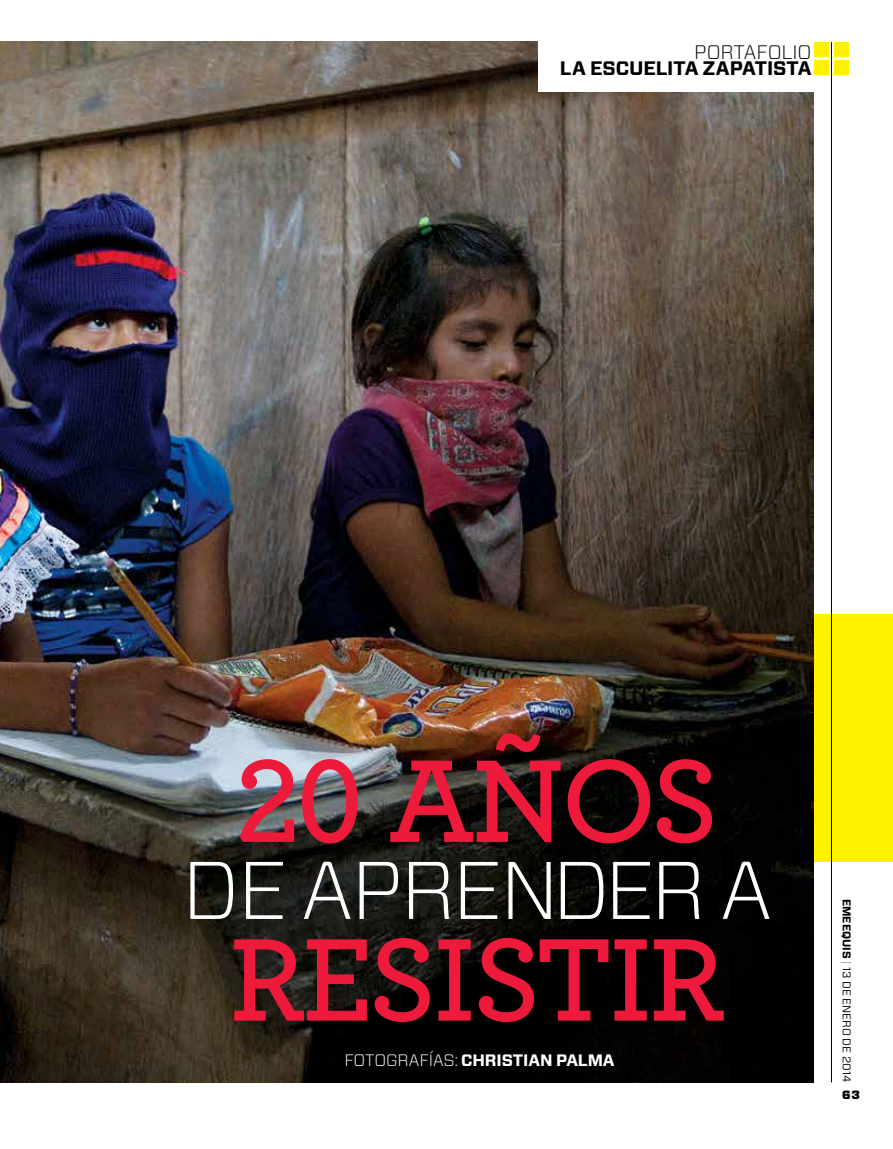
<style>
.page{position:relative;width:893px;height:1149px;background:#fff}
.page>*{position:absolute;margin:0;border:0;box-sizing:border-box;transform-origin:0 0}
.t1{font:600 123.45px "Archer";letter-spacing:-.03em;color:#ed1a3b}
.t2{font:300 81.3px "Forza";letter-spacing:-.04em;color:#fff}
.t3{font:700 19.5px "Forza";letter-spacing:-.005em;color:#000}
.t4{font:300 19.5px "Forza";letter-spacing:.005em;color:#000}
.t5{font:700 16.5px "Forza";letter-spacing:-.005em;color:#fff}
.t6{font:900 12px "Forza";color:#000}
.t7{font:11.25px "Forza";color:#000}
.s1{font-weight:300}
.s2{font-weight:700}
.s3{font-weight:100}
</style>
<div class="page">
<div style="left:0;top:613px;width:893px;height:248px;background:#fff200"></div>
<img style="left:0;top:41px;width:813px;height:1040px">
<div style="left:538px;top:37px;width:277px;height:55px;background:#fff"></div>
<hr style="left:831px;top:42px;width:1px;height:1040px;background:#000">
<div style="left:815px;top:42px;width:14px;height:15px;background:#fff200"></div>
<div style="left:834px;top:42px;width:14px;height:15px;background:#fff200"></div>
<div style="left:815px;top:60px;width:14px;height:15px;background:#fff200"></div>
<div style="left:834px;top:60px;width:14px;height:15px;background:#fff200"></div>
<p class="t4" style="left:694px;top:38px;width:119px">PORTAFOLIO</p>
<p class="t3" style="left:560px;top:55px;width:253px">LA ESCUELITA ZAPATISTA</p>
<h1 class="t1" style="left:235px;top:708px;width:485px">20 AÑOS</h1>
<h2 class="t2" style="left:182px;top:834px;width:586px">DE APRENDER A</h2>
<h1 class="t1" style="left:229px;top:886px;width:498px">RESISTIR</h1>
<p class="t5" style="left:344px;top:1048px;width:272px"><span class="s1">FOTOGRAFÍAS:</span> CHRISTIAN PALMA</p>
<p class="t7" style="left:854px;top:898px;width:185px;rotate:90deg"><span class="s2">EMEEQUIS</span> <span class="s3">|</span> 13 de enero de 2014</p>
<p class="t6" style="left:842px;top:1086px;width:19px">63</p>
</div>
